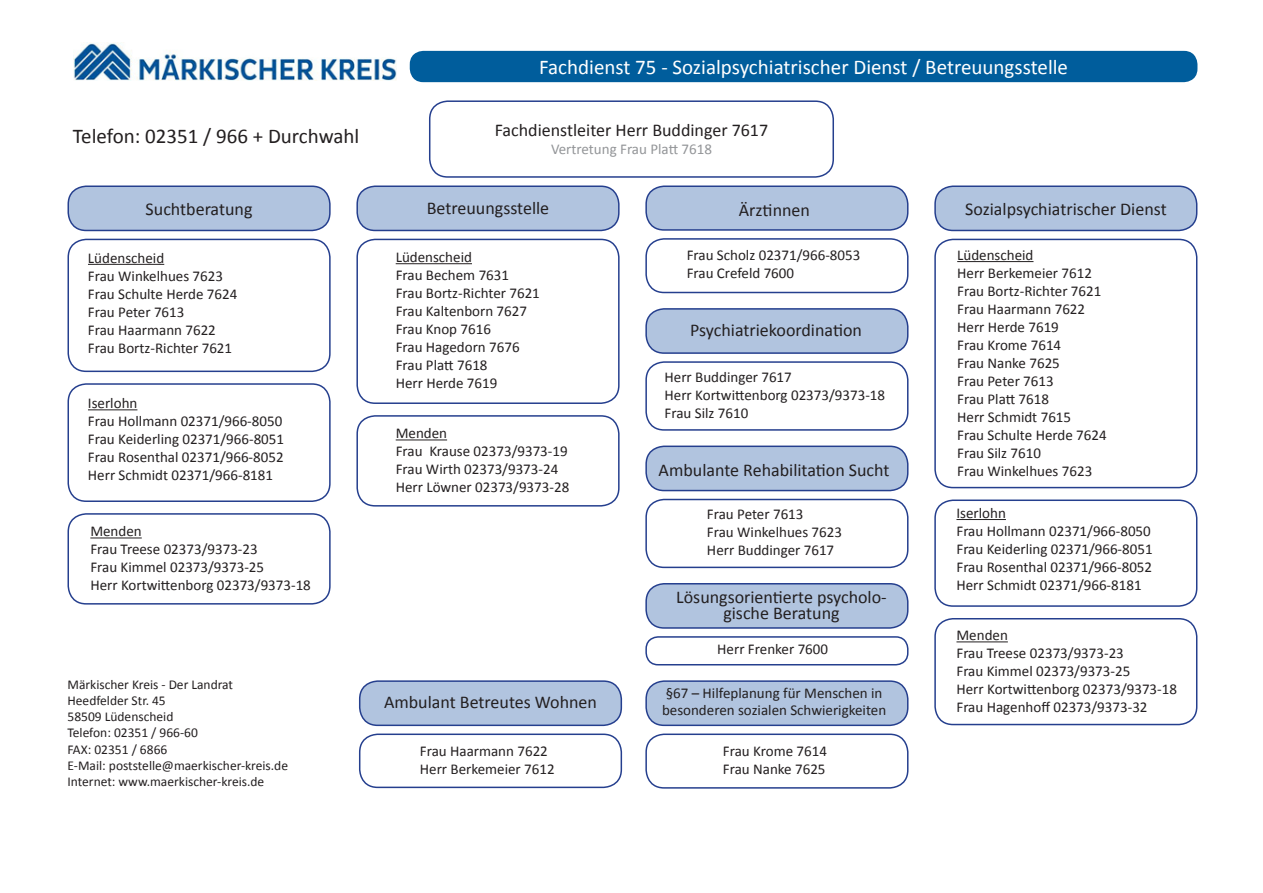
<style>
.page{position:relative;width:1263px;height:893px;background:#fff}
.page>*{position:absolute;margin:0;border:0;box-sizing:border-box;transform-origin:0 0}
.t1{font:21px "Calibri";color:#fff}
.t2{font:21px "Calibri";color:#231f20}
.t3{font:18px/16.5px "Calibri";color:#231f20;text-align:center}
.t4{font:15px/16.5px "Calibri";color:#231f20}
.t5{font:15px "Calibri";color:#939598}
.t6{font:13.5px "Calibri";color:#231f20}
</style>
<div class="page">
<img style="left:73px;top:43px;width:323px;height:38px">
<div style="left:410px;top:51px;width:787px;height:31px;background:#005d9c;border-radius:14px"></div>
<div style="left:429px;top:100px;width:405px;height:78px;border:2px solid #253f8e;border-radius:18px"></div>
<div style="left:68px;top:186px;width:262px;height:44px;background:#b1c4df;border-radius:18px"></div>
<div style="left:68px;top:185px;width:263px;height:46px;border:2px solid #253f8e;border-radius:18px"></div>
<div style="left:357px;top:186px;width:262px;height:44px;background:#b1c4df;border-radius:18px"></div>
<div style="left:356px;top:185px;width:264px;height:46px;border:2px solid #253f8e;border-radius:18px"></div>
<div style="left:68px;top:239px;width:263px;height:133px;border:2px solid #253f8e;border-radius:18px"></div>
<hr style="left:88px;top:264px;width:76px;height:1px;background:#231f20">
<div style="left:68px;top:383px;width:263px;height:119px;border:2px solid #253f8e;border-radius:18px"></div>
<hr style="left:88px;top:409px;width:49px;height:1px;background:#231f20">
<hr style="left:90px;top:537px;width:52px;height:1px;background:#231f20">
<div style="left:645px;top:238px;width:263px;height:55px;border:2px solid #253f8e;border-radius:18px"></div>
<div style="left:646px;top:186px;width:262px;height:44px;background:#b1c4df;border-radius:18px"></div>
<div style="left:645px;top:185px;width:263px;height:46px;border:2px solid #253f8e;border-radius:18px"></div>
<div style="left:935px;top:186px;width:262px;height:44px;background:#b1c4df;border-radius:18px"></div>
<div style="left:934px;top:185px;width:263px;height:46px;border:2px solid #253f8e;border-radius:18px"></div>
<div style="left:68px;top:513px;width:263px;height:92px;border:2px solid #253f8e;border-radius:18px"></div>
<div style="left:356px;top:239px;width:264px;height:165px;border:2px solid #253f8e;border-radius:18px"></div>
<hr style="left:396px;top:263px;width:76px;height:1px;background:#231f20">
<div style="left:356px;top:415px;width:264px;height:92px;border:2px solid #253f8e;border-radius:18px"></div>
<hr style="left:396px;top:439px;width:51px;height:1px;background:#231f20">
<div style="left:934px;top:239px;width:263px;height:249px;border:2px solid #253f8e;border-radius:18px"></div>
<hr style="left:957px;top:261px;width:76px;height:1px;background:#231f20">
<div style="left:645px;top:361px;width:263px;height:70px;border:2px solid #253f8e;border-radius:18px"></div>
<div style="left:646px;top:309px;width:262px;height:44px;background:#b1c4df;border-radius:18px"></div>
<div style="left:645px;top:308px;width:263px;height:46px;border:2px solid #253f8e;border-radius:18px"></div>
<div style="left:645px;top:499px;width:263px;height:69px;border:2px solid #253f8e;border-radius:18px"></div>
<div style="left:646px;top:446px;width:262px;height:45px;background:#b1c4df;border-radius:18px"></div>
<div style="left:645px;top:446px;width:263px;height:45px;border:2px solid #253f8e;border-radius:18px"></div>
<div style="left:646px;top:584px;width:262px;height:44px;background:#b1c4df;border-radius:18px"></div>
<div style="left:645px;top:583px;width:263px;height:46px;border:2px solid #253f8e;border-radius:18px"></div>
<div style="left:645px;top:636px;width:263px;height:29px;border:2px solid #253f8e;border-radius:12px"></div>
<div style="left:646px;top:681px;width:262px;height:44px;background:#b1c4df;border-radius:18px"></div>
<div style="left:645px;top:680px;width:263px;height:46px;border:2px solid #253f8e;border-radius:18px"></div>
<div style="left:645px;top:733px;width:263px;height:56px;border:2px solid #253f8e;border-radius:18px"></div>
<div style="left:934px;top:499px;width:263px;height:108px;border:2px solid #253f8e;border-radius:18px"></div>
<hr style="left:956px;top:519px;width:50px;height:1px;background:#231f20">
<hr style="left:956px;top:641px;width:52px;height:1px;background:#231f20">
<div style="left:934px;top:618px;width:263px;height:107px;border:2px solid #253f8e;border-radius:18px"></div>
<div style="left:359px;top:733px;width:263px;height:55px;border:2px solid #253f8e;border-radius:18px"></div>
<div style="left:360px;top:681px;width:261px;height:44px;background:#b1c4df;border-radius:18px"></div>
<div style="left:359px;top:680px;width:263px;height:46px;border:2px solid #253f8e;border-radius:18px"></div>
<p class="t2" style="left:73px;top:123px;width:288px">Telefon: 02351 / 966 + Durchwahl</p>
<p class="t1" style="left:539px;top:54px;width:530px">Fachdienst 75 - Sozialpsychiatrischer Dienst / Betreuungsstelle</p>
<p class="t3" style="left:495px;top:122px;width:275px">Fachdienstleiter Herr Buddinger 7617</p>
<p class="t5" style="left:551px;top:139px;width:162px">Vertretung Frau Platt 7618</p>
<p class="t3" style="left:146px;top:200px;width:108px">Suchtberatung</p>
<p class="t3" style="left:427px;top:200px;width:124px">Betreuungsstelle</p>
<p class="t4" style="left:88px;top:249px;width:78px">Lüdenscheid</p>
<p class="t4" style="left:88px;top:267px;width:137px">Frau Winkelhues 7623</p>
<p class="t4" style="left:88px;top:285px;width:151px">Frau Schulte Herde 7624</p>
<p class="t4" style="left:88px;top:303px;width:98px">Frau Peter 7613</p>
<p class="t4" style="left:88px;top:321px;width:129px">Frau Haarmann 7622</p>
<p class="t4" style="left:88px;top:339px;width:146px">Frau Bortz-Richter 7621</p>
<p class="t4" style="left:396px;top:249px;width:78px">Lüdenscheid</p>
<p class="t4" style="left:396px;top:267px;width:115px">Frau Bechem 7631</p>
<p class="t4" style="left:396px;top:285px;width:146px">Frau Bortz-Richter 7621</p>
<p class="t4" style="left:396px;top:303px;width:133px">Frau Kaltenborn 7627</p>
<p class="t4" style="left:396px;top:321px;width:97px">Frau Knop 7616</p>
<p class="t4" style="left:396px;top:339px;width:125px">Frau Hagedorn 7676</p>
<p class="t4" style="left:396px;top:357px;width:93px">Frau Platt 7618</p>
<p class="t4" style="left:396px;top:375px;width:103px">Herr Herde 7619</p>
<p class="t4" style="left:396px;top:425px;width:53px">Menden</p>
<p class="t4" style="left:396px;top:443px;width:173px">Frau Krause 02373/9373-19</p>
<p class="t4" style="left:396px;top:461px;width:164px">Frau Wirth 02373/9373-24</p>
<p class="t4" style="left:396px;top:479px;width:175px">Herr Löwner 02373/9373-28</p>
<p class="t4" style="left:88px;top:395px;width:51px">Iserlohn</p>
<p class="t4" style="left:88px;top:413px;width:196px">Frau Hollmann 02371/966-8050</p>
<p class="t4" style="left:88px;top:431px;width:198px">Frau Keiderling 02371/966-8051</p>
<p class="t4" style="left:88px;top:449px;width:197px">Frau Rosenthal 02371/966-8052</p>
<p class="t4" style="left:88px;top:467px;width:187px">Herr Schmidt 02371/966-8181</p>
<p class="t4" style="left:90px;top:523px;width:53px">Menden</p>
<p class="t4" style="left:90px;top:541px;width:169px">Frau Treese 02373/9373-23</p>
<p class="t4" style="left:90px;top:559px;width:175px">Frau Kimmel 02373/9373-25</p>
<p class="t4" style="left:90px;top:577px;width:222px">Herr Kortwittenborg 02373/9373-18</p>
<p class="t6" style="left:68px;top:676px;width:167px">Märkischer Kreis - Der Landrat</p>
<p class="t6" style="left:68px;top:692px;width:100px">Heedfelder Str. 45</p>
<p class="t6" style="left:68px;top:708px;width:107px">58509 Lüdenscheid</p>
<p class="t6" style="left:68px;top:724px;width:132px">Telefon: 02351 / 966-60</p>
<p class="t6" style="left:68px;top:741px;width:101px">FAX: 02351 / 6866</p>
<p class="t6" style="left:68px;top:757px;width:222px">E-Mail: poststelle@maerkischer-kreis.de</p>
<p class="t6" style="left:68px;top:773px;width:198px">Internet: www.maerkischer-kreis.de</p>
<p class="t3" style="left:384px;top:694px;width:214px">Ambulant Betreutes Wohnen</p>
<p class="t4" style="left:420px;top:742px;width:129px">Frau Haarmann 7622</p>
<p class="t4" style="left:420px;top:760px;width:136px">Herr Berkemeier 7612</p>
<p class="t3" style="left:739px;top:202px;width:73px">Ärztinnen</p>
<p class="t3" style="left:965px;top:201px;width:203px">Sozialpsychiatrischer Dienst</p>
<p class="t4" style="left:687px;top:247px;width:175px">Frau Scholz 02371/966-8053</p>
<p class="t4" style="left:687px;top:265px;width:109px">Frau Crefeld 7600</p>
<p class="t3" style="left:690px;top:322px;width:173px">Psychiatriekoordination</p>
<p class="t4" style="left:665px;top:369px;width:129px">Herr Buddinger 7617</p>
<p class="t4" style="left:665px;top:387px;width:222px">Herr Kortwittenborg 02373/9373-18</p>
<p class="t4" style="left:665px;top:405px;width:85px">Frau Silz 7610</p>
<p class="t3" style="left:659px;top:461px;width:232px">Ambulante Rehabilitation Sucht</p>
<p class="t4" style="left:707px;top:506px;width:98px">Frau Peter 7613</p>
<p class="t4" style="left:707px;top:524px;width:137px">Frau Winkelhues 7623</p>
<p class="t4" style="left:707px;top:542px;width:129px">Herr Buddinger 7617</p>
<p class="t3" style="left:676px;top:589px;width:212px">Lösungsorientierte psycholo&shy;gische Beratung</p>
<p class="t4" style="left:717px;top:640px;width:112px">Herr Frenker 7600</p>
<p class="t4" style="left:662px;top:685px;width:226px">§67 – Hilfeplanung für Menschen in besonderen sozialen Schwierigkeiten</p>
<p class="t4" style="left:723px;top:742px;width:105px">Frau Krome 7614</p>
<p class="t4" style="left:723px;top:760px;width:104px">Frau Nanke 7625</p>
<p class="t4" style="left:957px;top:247px;width:78px">Lüdenscheid</p>
<p class="t4" style="left:957px;top:265px;width:136px">Herr Berkemeier 7612</p>
<p class="t4" style="left:957px;top:283px;width:146px">Frau Bortz-Richter 7621</p>
<p class="t4" style="left:957px;top:301px;width:129px">Frau Haarmann 7622</p>
<p class="t4" style="left:957px;top:319px;width:103px">Herr Herde 7619</p>
<p class="t4" style="left:957px;top:337px;width:105px">Frau Krome 7614</p>
<p class="t4" style="left:957px;top:355px;width:104px">Frau Nanke 7625</p>
<p class="t4" style="left:957px;top:373px;width:98px">Frau Peter 7613</p>
<p class="t4" style="left:957px;top:391px;width:93px">Frau Platt 7618</p>
<p class="t4" style="left:957px;top:409px;width:115px">Herr Schmidt 7615</p>
<p class="t4" style="left:957px;top:427px;width:151px">Frau Schulte Herde 7624</p>
<p class="t4" style="left:957px;top:445px;width:85px">Frau Silz 7610</p>
<p class="t4" style="left:957px;top:463px;width:137px">Frau Winkelhues 7623</p>
<p class="t4" style="left:956px;top:505px;width:51px">Iserlohn</p>
<p class="t4" style="left:956px;top:523px;width:196px">Frau Hollmann 02371/966-8050</p>
<p class="t4" style="left:956px;top:541px;width:198px">Frau Keiderling 02371/966-8051</p>
<p class="t4" style="left:956px;top:559px;width:197px">Frau Rosenthal 02371/966-8052</p>
<p class="t4" style="left:956px;top:577px;width:187px">Herr Schmidt 02371/966-8181</p>
<p class="t4" style="left:956px;top:627px;width:53px">Menden</p>
<p class="t4" style="left:956px;top:645px;width:169px">Frau Treese 02373/9373-23</p>
<p class="t4" style="left:956px;top:663px;width:175px">Frau Kimmel 02373/9373-25</p>
<p class="t4" style="left:956px;top:681px;width:222px">Herr Kortwittenborg 02373/9373-18</p>
<p class="t4" style="left:956px;top:699px;width:193px">Frau Hagenhoff 02373/9373-32</p>
</div>
